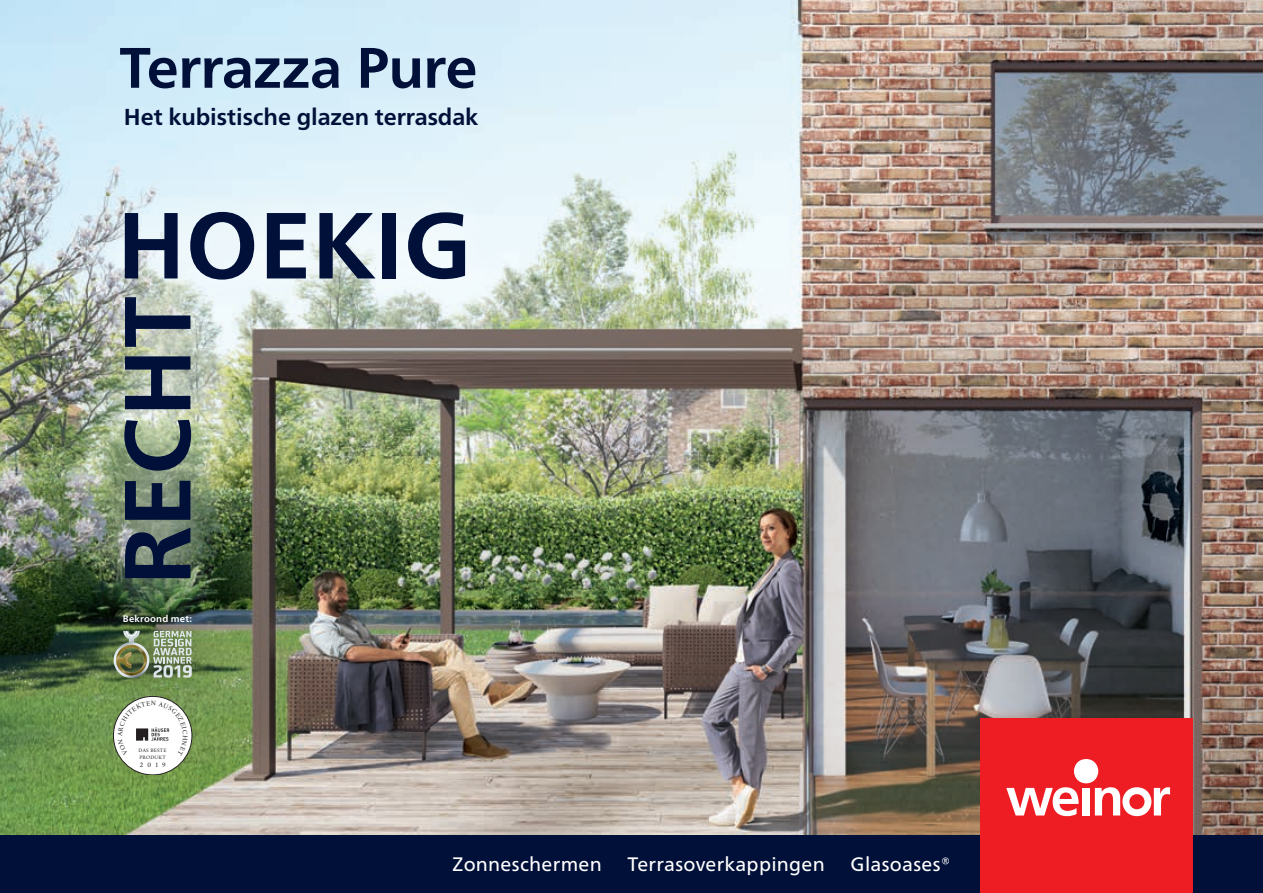
<style>
.page{position:relative;width:1263px;height:893px;background:#fff}
.page>*{position:absolute;margin:0;border:0;box-sizing:border-box;transform-origin:0 0}
.t1{font:700 93.75px "Frutiger Neue LTW1 G";color:#001039}
.t2{font:700 57px "Frutiger Neue LTW1 G";letter-spacing:-.01em;color:#001039}
.t3{font:700 23.1px "Frutiger Neue LTW1 G";letter-spacing:-.005em;color:#001039}
.t4{font:19.5px "Frutiger Neue LTW1 G";letter-spacing:.015em;color:#fff}
.t5{font:700 9.45px "Frutiger Neue LTW1 G";letter-spacing:.025em;color:#fff}
.t6{font:6.75px "Practice";color:#231f20}
.t7{font:5.25px/6.4px "Practice";letter-spacing:.04em;color:#231f20}
</style>
<div class="page">
<img style="left:0;top:0;width:1263px;height:836px">
<img style="left:45px;top:372px;width:202px;height:272px;border-radius:50%">
<div style="left:78px;top:253px;width:159px;height:372px;background:#fff;opacity:.9"></div>
<div style="left:90px;top:178px;width:410px;height:135px;background:#fff;opacity:.75"></div>
<div style="left:85px;top:587px;width:143px;height:126px;background:#231f20;opacity:.48"></div>
<img style="left:114px;top:631px;width:35px;height:47px">
<img style="left:116px;top:645px;width:31px;height:31px">
<svg style="left:126px;top:631px;width:12px;height:6px"></svg>
<img style="left:119px;top:647px;width:25px;height:26px">
<svg style="left:153px;top:631px;width:39px;height:47px;background:#9cac92"></svg>
<div style="left:113px;top:696px;width:79px;height:79px;background:#fff;border-radius:50%"></div>
<div style="left:113px;top:696px;width:79px;height:79px;border:1px solid #231f20;border-radius:50%"></div>
<div style="left:0;top:836px;width:1263px;height:57px;background:#001039"></div>
<div style="left:980px;top:719px;width:213px;height:174px;background:#ee1d23"></div>
<svg style="left:1006px;top:787px;width:72px;height:29px"></svg>
<div style="left:1082px;top:788px;width:8px;height:27px;background:#fff"></div>
<div style="left:1074px;top:759px;width:24px;height:24px;background:#fff;border-radius:50%"></div>
<svg style="left:1095px;top:787px;width:75px;height:29px"></svg>
<svg style="left:118px;top:701px;width:70px;height:55px"></svg>
<h2 class="t2" style="left:119px;top:34px;width:360px">Terrazza Pure</h2>
<p class="t3" style="left:124px;top:104px;width:356px">Het kubistische glazen terrasdak</p>
<h1 class="t1" style="left:117px;top:190px;width:356px">HOEKIG</h1>
<h1 class="t1" style="left:102px;top:586px;width:292px;rotate:-90deg">RECHT</h1>
<p class="t5" style="left:123px;top:613px;width:71px">Bekroond met:</p>
<p class="t7" style="left:139px;top:747px;width:29px">DAS BESTE<br>PRODUKT</p>
<p class="t6" style="left:140px;top:760px;width:27px">2019</p>
<p class="t4" style="left:453px;top:852px;width:151px">Zonneschermen</p>
<p class="t4" style="left:627px;top:852px;width:199px">Terrasoverkappingen</p>
<p class="t4" style="left:850px;top:852px;width:101px">Glasoases®</p>
</div>
